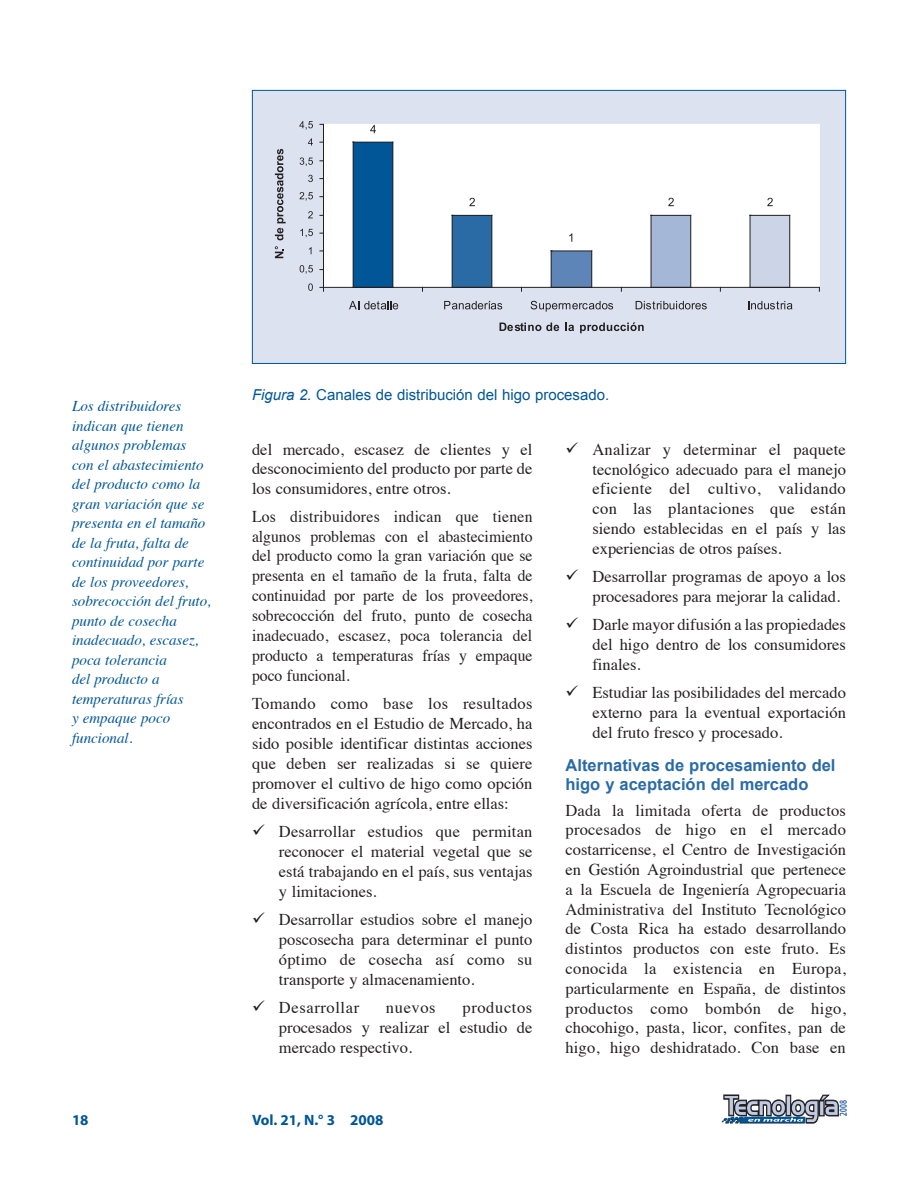
<style>
.page{position:relative;width:918px;height:1188px;background:#fff}
.page>*{position:absolute;margin:0;border:0;box-sizing:border-box;transform-origin:0 0}
.t1{font:16.5px/19.8px "Times";color:#231f20;text-align:justify}
.t2{font:16.5px/20px "Times";color:#231f20;text-align:justify;scale:.95 1}
.t3{font:700 16.5px/19.8px "Arial";color:#2a6ba6}
.t4{font:16.5px "Times";letter-spacing:.035em;color:#231f20}
.t5{font:italic 15px/19.5px "Times";color:#005697}
.t6{font:15px "Arial";color:#005697}
.t7{font:700 15px "Myriad Pro";color:#005697}
.s1{font-style:italic}
</style>
<div class="page">
<svg style="left:722px;top:1095px;width:125px;height:29px"></svg>
<div style="left:252px;top:90px;width:594px;height:273px;background:#dce2ef"></div>
<div style="left:324px;top:124px;width:495px;height:163px;background:#fff"></div>
<hr style="left:819px;top:124px;width:1px;height:163px;background:#fff">
<div style="left:353px;top:142px;width:40px;height:145px;background:#005697"></div>
<hr style="left:353px;top:142px;width:40px;height:1px;background:#231f20">
<hr style="left:393px;top:142px;width:1px;height:145px;background:#231f20">
<hr style="left:353px;top:142px;width:1px;height:145px;background:#231f20">
<div style="left:452px;top:215px;width:40px;height:72px;background:#2a6ba6"></div>
<hr style="left:452px;top:215px;width:40px;height:1px;background:#231f20">
<hr style="left:492px;top:215px;width:1px;height:72px;background:#231f20">
<hr style="left:452px;top:215px;width:1px;height:72px;background:#231f20">
<div style="left:551px;top:251px;width:41px;height:36px;background:#5e85b8"></div>
<hr style="left:551px;top:251px;width:41px;height:1px;background:#231f20">
<hr style="left:591px;top:251px;width:1px;height:36px;background:#231f20">
<hr style="left:551px;top:251px;width:1px;height:36px;background:#231f20">
<div style="left:651px;top:215px;width:40px;height:72px;background:#a4b7d7"></div>
<hr style="left:651px;top:215px;width:40px;height:1px;background:#231f20">
<hr style="left:690px;top:215px;width:1px;height:72px;background:#231f20">
<hr style="left:651px;top:215px;width:1px;height:72px;background:#231f20">
<div style="left:750px;top:215px;width:40px;height:72px;background:#ccd5e8"></div>
<hr style="left:750px;top:215px;width:40px;height:1px;background:#231f20">
<hr style="left:789px;top:215px;width:1px;height:72px;background:#231f20">
<hr style="left:750px;top:215px;width:1px;height:72px;background:#231f20">
<hr style="left:323px;top:124px;width:1px;height:163px;background:#231f20">
<hr style="left:324px;top:287px;width:495px;height:1px;background:#231f20">
<svg style="left:370px;top:125px;width:6px;height:8px"></svg>
<svg style="left:469px;top:198px;width:6px;height:8px"></svg>
<svg style="left:569px;top:233px;width:3px;height:9px"></svg>
<svg style="left:668px;top:198px;width:6px;height:8px"></svg>
<svg style="left:767px;top:198px;width:6px;height:8px"></svg>
<svg style="left:308px;top:283px;width:5px;height:8px"></svg>
<svg style="left:300px;top:265px;width:13px;height:9px"></svg>
<svg style="left:309px;top:247px;width:3px;height:7px"></svg>
<svg style="left:300px;top:229px;width:13px;height:8px"></svg>
<svg style="left:308px;top:211px;width:5px;height:7px"></svg>
<svg style="left:299px;top:192px;width:14px;height:9px"></svg>
<svg style="left:308px;top:175px;width:5px;height:7px"></svg>
<svg style="left:300px;top:157px;width:13px;height:9px"></svg>
<svg style="left:308px;top:138px;width:5px;height:8px"></svg>
<svg style="left:299px;top:121px;width:14px;height:9px"></svg>
<svg style="left:349px;top:301px;width:49px;height:8px"></svg>
<svg style="left:444px;top:301px;width:58px;height:8px"></svg>
<svg style="left:531px;top:301px;width:82px;height:11px"></svg>
<svg style="left:636px;top:301px;width:71px;height:8px"></svg>
<svg style="left:749px;top:301px;width:43px;height:8px"></svg>
<svg style="left:500px;top:323px;width:59px;height:8px"></svg>
<svg style="left:565px;top:323px;width:9px;height:8px"></svg>
<svg style="left:580px;top:322px;width:64px;height:11px"></svg>
<svg style="left:275px;top:149px;width:11px;height:91px"></svg>
<svg style="left:275px;top:246px;width:8px;height:12px"></svg>
<div style="left:252px;top:90px;width:594px;height:274px;border:1px solid #005697"></div>
<p class="t5" style="left:72px;top:396px;width:140px">Los distribuidores indican que tienen algunos problemas con el abastecimiento del producto como la gran variación que se presenta en el tamaño de la fruta, falta de continuidad por parte de los proveedores, sobrecocción del fruto, punto de cosecha inadecuado, escasez, poca tolerancia<br>del producto a temperaturas frías<br>y empaque poco funcional.</p>
<p class="t6" style="left:252px;top:385px;width:359px"><span class="s1">Figura 2.</span> Canales de distribución del higo procesado.</p>
<p class="t1" style="left:592px;top:438px;width:255px;text-indent:-27px">✓ Analizar y determinar el paquete tecnológico adecuado para el manejo eficiente del cultivo, validando con las plantaciones que están siendo establecidas en el país y las experiencias de otros países.</p>
<p class="t1" style="left:592px;top:565px;width:255px;text-indent:-27px">✓ Desarrollar programas de apoyo a los procesadores para mejorar la calidad.</p>
<p class="t1" style="left:592px;top:613px;width:255px;text-indent:-27px">✓ Darle mayor difusión a las propiedades del higo dentro de los consumidores finales.</p>
<p class="t1" style="left:592px;top:681px;width:255px;text-indent:-27px">✓ Estudiar las posibilidades del mercado externo para la eventual exportación del fruto fresco y procesado.</p>
<p class="t3" style="left:566px;top:755px;width:272px">Alternativas de procesamiento del higo y aceptación del mercado</p>
<p class="t1" style="left:566px;top:799px;width:282px">Dada la limitada oferta de productos procesados de higo en el mercado costarricense, el Centro de Investigación en Gestión Agroindustrial que pertenece a la Escuela de Ingeniería Agropecuaria Administrativa del Instituto Tecnológico de Costa Rica ha estado desarrollando distintos productos con este fruto. Es conocida la existencia en Europa, particularmente en España, de distintos productos como bombón de higo, chocohigo, pasta, licor, confites, pan de higo, higo deshidratado. Con base en</p>
<p class="t1" style="left:252px;top:438px;width:282px">del mercado, escasez de clientes y el desconocimiento del producto por parte de los consumidores, entre otros.</p>
<p class="t2" style="left:252px;top:505px;width:297px">Los distribuidores indican que tienen algunos problemas con el abastecimiento del producto como la gran variación que se presenta en el tamaño de la fruta, falta de continuidad por parte de los proveedores, sobrecocción del fruto, punto de cosecha inadecuado, escasez, poca tolerancia del producto a temperaturas frías y empaque poco funcional.</p>
<p class="t1" style="left:252px;top:692px;width:282px">Tomando como base los resultados encontrados en el Estudio de Mercado, ha sido posible identificar distintas acciones que deben ser realizadas si se quiere promover el cultivo de higo como opción de diversificación agrícola, entre ellas:</p>
<p class="t1" style="left:279px;top:820px;width:255px;text-indent:-27px">✓ Desarrollar estudios que permitan reconocer el material vegetal que se está trabajando en el país, sus ventajas y limitaciones.</p>
<p class="t1" style="left:279px;top:908px;width:255px;text-indent:-27px">✓ Desarrollar estudios sobre el manejo poscosecha para determinar el punto óptimo de cosecha así como su transporte y almacenamiento.</p>
<p class="t4" style="left:252px;top:992px;width:109px">✓ Desarrollar</p>
<p class="t1" style="left:386px;top:996px;width:51px">nuevos</p>
<p class="t1" style="left:279px;top:996px;width:255px;text-indent:184px">productos procesados y realizar el estudio de mercado respectivo.</p>
<p class="t7" style="left:72px;top:1110px;width:18px">18</p>
<p class="t7" style="left:252px;top:1110px;width:133px">Vol. 21, N.° 3 2008</p>
</div>
